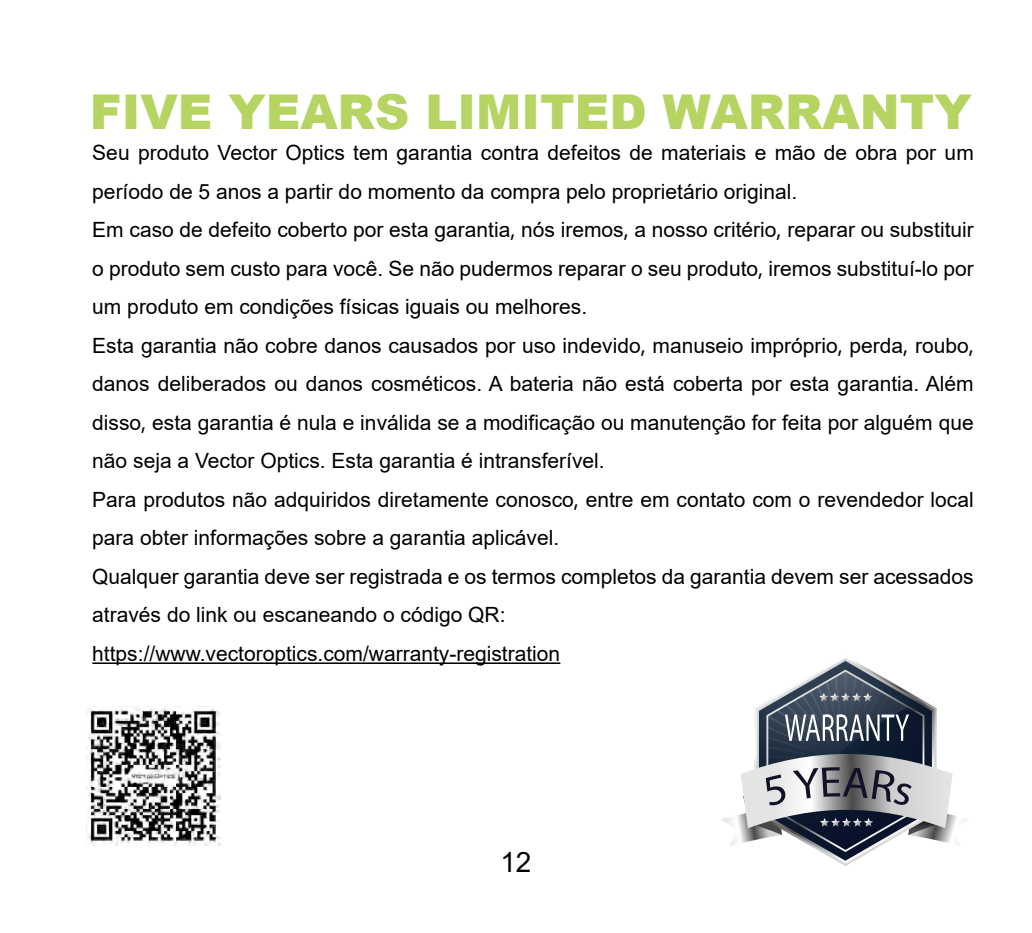
<style>
.page{position:relative;width:1032px;height:933px;background:#fff}
.page>*{position:absolute;margin:0;border:0;box-sizing:border-box;transform-origin:0 0}
.t1{font:900 47.95px "Arial";color:#b5d462}
.t2{font:28px "Arial";color:#000}
.t3{font:21px/38.5px "Arial";color:#000}
.s1{font-family:"Microsoft Ya Hei"}
</style>
<div class="page">
<hr style="left:92px;top:662px;width:468px;height:2px;background:#000">
<svg style="left:721px;top:658px;width:248px;height:208px"></svg>
<img style="left:86px;top:706px;width:134px;height:139px">
<h1 class="t1" style="left:90px;top:77px;width:883px">FIVE YEARS LIMITED WARRANTY</h1>
<p class="t3" style="left:92px;top:133px;width:883px">Seu produto Vector Optics tem garantia contra defeitos de materiais e mão de obra por um período de 5 anos a partir do momento da compra pelo proprietário original.<br>Em caso de defeito coberto por esta garantia<span class="s1">,</span> nós iremos<span class="s1">,</span> a nosso critério<span class="s1">,</span> reparar ou substituir o produto sem custo para você. Se não pudermos reparar o seu produto<span class="s1">,</span> iremos substituí-lo por um produto em condições físicas iguais ou melhores.<br>Esta garantia não cobre danos causados por uso indevido<span class="s1">,</span> manuseio impróprio<span class="s1">,</span> perda<span class="s1">,</span> roubo<span class="s1">, </span>danos deliberados ou danos cosméticos. A bateria não está coberta por esta garantia. Além disso<span class="s1">,</span> esta garantia é nula e inválida se a modificação ou manutenção for feita por alguém que não seja a Vector Optics. Esta garantia é intransferível.<br>Para produtos não adquiridos diretamente conosco<span class="s1">,</span> entre em contato com o revendedor local para obter informações sobre a garantia aplicável.<br>Qualquer garantia deve ser registrada e os termos completos da garantia devem ser acessados através do link ou escaneando o código QR: https://www.vectoroptics.com/warranty-registration</p>
<h2 class="t2" style="left:500px;top:843px;width:33px">12</h2>
</div>
